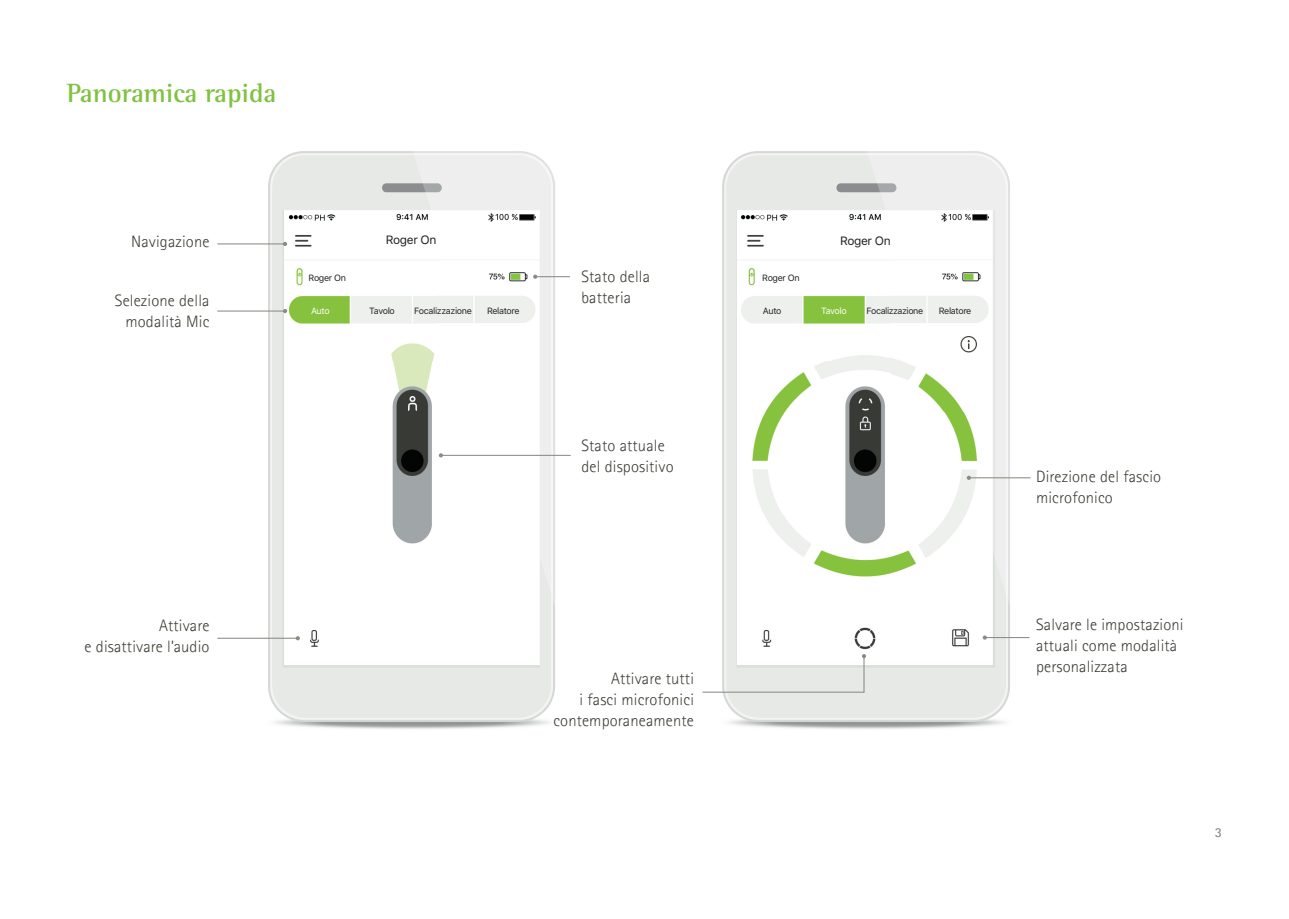
<style>
.page{position:relative;width:1289px;height:919px;background:#fff}
.page>*{position:absolute;margin:0;border:0;box-sizing:border-box;transform-origin:0 0}
.t1{font:700 27px "Rotis Semifor Phonak";color:#7fc241}
.t2{font:300 16.5px/21px "Rotis Sansfor Phonak";letter-spacing:.01em;color:#3f3d36}
.t3{font:700 13.5px "Rotis Sansfor Phonak";color:#8b8b83}
.t4{font:12px "SFUI Text";letter-spacing:-.03em;color:#231f20}
.t5{font:9px "SFUI Text";letter-spacing:-.04em;color:#231f20}
.t6{font:9px "SFUI Text";letter-spacing:-.055em;color:#fff}
</style>
<div class="page">
<img style="left:702px;top:151px;width:329px;height:578px">
<img style="left:237px;top:151px;width:334px;height:578px">
<img style="left:284px;top:211px;width:255px;height:453px">
<img style="left:737px;top:211px;width:255px;height:453px">
<hr style="left:441px;top:455px;width:129px;height:1px;background:#8b8b83">
<svg style="left:439px;top:453px;width:4px;height:4px"></svg>
<hr style="left:535px;top:276px;width:35px;height:1px;background:#8b8b83">
<svg style="left:533px;top:274px;width:4px;height:5px"></svg>
<hr style="left:217px;top:243px;width:68px;height:1px;background:#8b8b83">
<svg style="left:283px;top:242px;width:4px;height:4px"></svg>
<hr style="left:217px;top:310px;width:68px;height:1px;background:#8b8b83">
<svg style="left:283px;top:309px;width:4px;height:4px"></svg>
<hr style="left:217px;top:637px;width:81px;height:1px;background:#8b8b83">
<svg style="left:296px;top:636px;width:4px;height:4px"></svg>
<hr style="left:968px;top:477px;width:62px;height:1px;background:#8b8b83">
<svg style="left:966px;top:475px;width:4px;height:5px"></svg>
<hr style="left:984px;top:637px;width:45px;height:1px;background:#8b8b83">
<svg style="left:982px;top:635px;width:4px;height:4px"></svg>
<hr style="left:702px;top:691px;width:162px;height:1px;background:#8b8b83">
<hr style="left:863px;top:656px;width:1px;height:36px;background:#8b8b83">
<svg style="left:861px;top:654px;width:5px;height:4px"></svg>
<h1 class="t1" style="left:67px;top:76px;width:211px">Panoramica rapida</h1>
<p class="t2" style="left:131px;top:232px;width:80px">Navigazione</p>
<p class="t2" style="left:115px;top:290px;width:96px;text-align:right">Selezione della modalità Mic</p>
<p class="t4" style="left:386px;top:231px;width:52px">Roger On</p>
<p class="t4" style="left:840px;top:233px;width:52px">Roger On</p>
<p class="t2" style="left:581px;top:266px;width:70px">Stato della batteria</p>
<p class="t5" style="left:308px;top:271px;width:39px">Roger On</p>
<p class="t6" style="left:311px;top:304px;width:20px">Auto</p>
<p class="t5" style="left:369px;top:304px;width:27px">Tavolo</p>
<p class="t5" style="left:414px;top:304px;width:59px">Focalizzazione</p>
<p class="t5" style="left:487px;top:304px;width:34px">Relatore</p>
<p class="t5" style="left:762px;top:271px;width:39px">Roger On</p>
<p class="t5" style="left:763px;top:304px;width:20px">Auto</p>
<p class="t6" style="left:821px;top:304px;width:27px">Tavolo</p>
<p class="t5" style="left:866px;top:304px;width:58px">Focalizzazione</p>
<p class="t5" style="left:938px;top:304px;width:34px">Relatore</p>
<p class="t2" style="left:581px;top:435px;width:94px">Stato attuale del dispositivo</p>
<p class="t2" style="left:85px;top:615px;width:126px;text-align:right">Attivare<br>e disattivare l’audio</p>
<p class="t2" style="left:553px;top:667px;width:142px;text-align:right">Attivare tutti<br>i fasci microfonici contemporaneamente</p>
<p class="t2" style="left:1036px;top:466px;width:127px">Direzione del fascio microfonico</p>
<p class="t2" style="left:1036px;top:614px;width:149px">Salvare le impostazioni attuali come modalità personalizzata</p>
<p class="t3" style="left:1214px;top:823px;width:9px">3</p>
</div>
